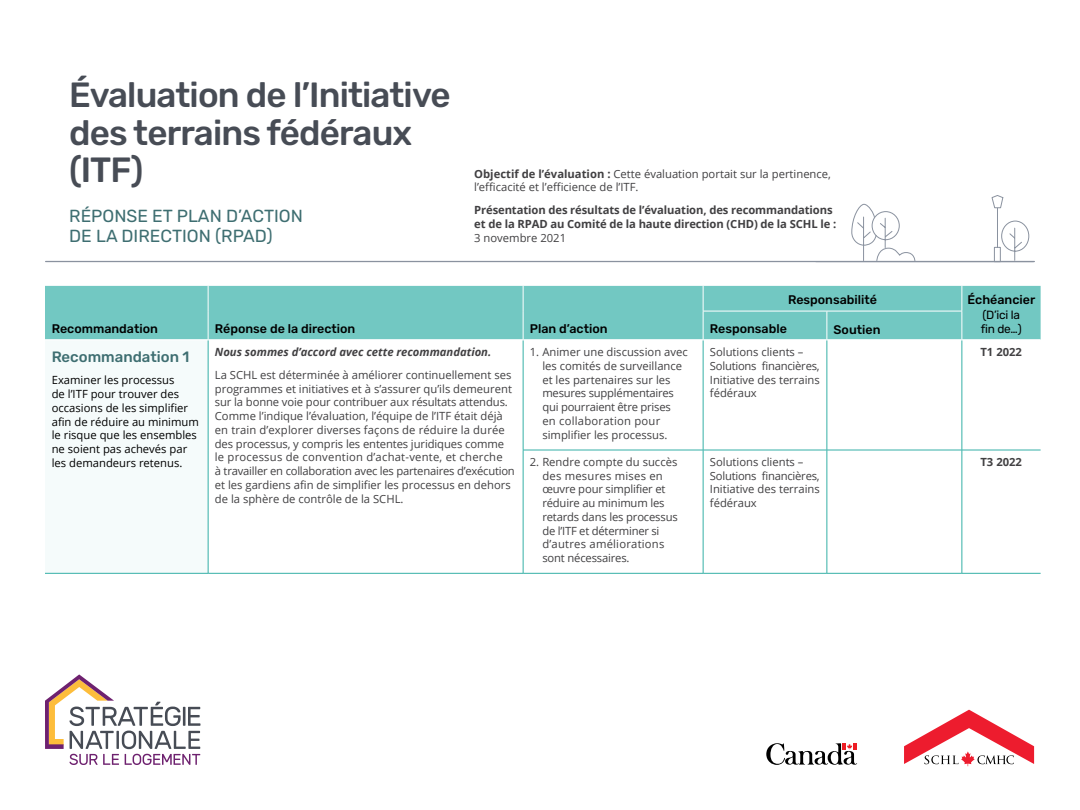
<style>
.page{position:relative;width:1080px;height:810px;background:#fff}
.page>*{position:absolute;margin:0;border:0;box-sizing:border-box;transform-origin:0 0}
.H1_Title{font:500 35px/37.5px "Rubik";letter-spacing:-.025em;color:#474c55}
.H2_Subtitile_Cover{font:17.5px/20px "Rubik";color:#3e6e71}
.Subhead-Recommend{font:500 15px "Rubik";color:#3e6e71}
.Table_Header_COL{font:500 12.5px "Rubik";color:#000}
.Table_Header_COL-2{font:11.88px "Rubik";letter-spacing:-.02em;color:#000}
.P_Body{font:11.25px/13.8px "Open Sans";color:#414042}
.P_Body-Recommend{font:11.25px/13.8px "Open Sans";color:#000}
.P_Body-2{font:700 11.25px/13.8px "Open Sans";letter-spacing:-.01em;color:#414042}
.P_Body-3{font:italic 700 11.25px "Open Sans";color:#414042}
.s1{font-weight:700}
.s2{font-weight:400}
</style>
<div class="page">
<svg style="left:904px;top:710px;width:130px;height:56px"></svg>
<svg style="left:766px;top:743px;width:91px;height:22px"></svg>
<svg style="left:45px;top:674px;width:155px;height:91px"></svg>
<div style="left:45px;top:286px;width:996px;height:53px;background:#72c8c2"></div>
<div style="left:45px;top:340px;width:163px;height:233px;background:#f5fbfb"></div>
<svg style="left:208px;top:286px;width:1px;height:53px"></svg>
<svg style="left:523px;top:286px;width:1px;height:53px"></svg>
<svg style="left:703px;top:286px;width:1px;height:53px"></svg>
<svg style="left:827px;top:312px;width:1px;height:27px"></svg>
<svg style="left:962px;top:286px;width:1px;height:53px"></svg>
<hr style="left:703px;top:311px;width:124px;height:1px;background:#fff">
<hr style="left:827px;top:311px;width:135px;height:1px;background:#fff">
<hr style="left:208px;top:340px;width:1px;height:110px;background:#36b0a7">
<hr style="left:208px;top:450px;width:1px;height:123px;background:#36b0a7">
<hr style="left:523px;top:340px;width:1px;height:110px;background:#36b0a7">
<hr style="left:703px;top:340px;width:1px;height:110px;background:#36b0a7">
<hr style="left:827px;top:340px;width:1px;height:110px;background:#36b0a7">
<hr style="left:962px;top:340px;width:1px;height:110px;background:#36b0a7">
<hr style="left:523px;top:450px;width:1px;height:123px;background:#36b0a7">
<hr style="left:703px;top:450px;width:1px;height:123px;background:#36b0a7">
<hr style="left:827px;top:450px;width:1px;height:123px;background:#36b0a7">
<hr style="left:962px;top:450px;width:1px;height:123px;background:#36b0a7">
<hr style="left:45px;top:573px;width:163px;height:1px;background:#36b0a7">
<hr style="left:208px;top:573px;width:315px;height:1px;background:#36b0a7">
<hr style="left:523px;top:450px;width:180px;height:1px;background:#36b0a7">
<hr style="left:703px;top:450px;width:124px;height:1px;background:#36b0a7">
<hr style="left:827px;top:450px;width:135px;height:1px;background:#36b0a7">
<hr style="left:962px;top:450px;width:79px;height:1px;background:#36b0a7">
<hr style="left:523px;top:573px;width:180px;height:1px;background:#36b0a7">
<hr style="left:703px;top:573px;width:124px;height:1px;background:#36b0a7">
<hr style="left:827px;top:573px;width:135px;height:1px;background:#36b0a7">
<hr style="left:962px;top:573px;width:79px;height:1px;background:#36b0a7">
<hr style="left:46px;top:261px;width:988px;height:1px;background:#8a929f">
<svg style="left:851px;top:203px;width:65px;height:58px"></svg>
<svg style="left:991px;top:195px;width:39px;height:68px"></svg>
<h1 class="H1_Title" style="left:69px;top:78px;width:383px">Évaluation de l’Initiative des terrains fédéraux (ITF)</h1>
<h2 class="H2_Subtitile_Cover" style="left:69px;top:207px;width:235px">RÉPONSE ET PLAN D’ACTION<br>DE LA DIRECTION (RPAD)</h2>
<p class="P_Body" style="left:474px;top:166px;width:358px"><span class="s1">Objectif de l’évaluation :</span> Cette évaluation portait sur la pertinence, l’efficacité et l’efficience de l’ITF.</p>
<p class="P_Body-2" style="left:474px;top:203px;width:364px">Présentation des résultats de l’évaluation, des recommandations et de la RPAD au Comité de la haute direction (CHD) de la SCHL le :<br><span class="s2">3 novembre 2021</span></p>
<p class="Table_Header_COL" style="left:788px;top:293px;width:91px">Responsabilité</p>
<p class="Table_Header_COL" style="left:968px;top:293px;width:69px">Échéancier</p>
<p class="Table_Header_COL-2" style="left:982px;top:308px;width:39px">(D’ici la</p>
<p class="Table_Header_COL" style="left:52px;top:322px;width:108px">Recommandation</p>
<p class="Table_Header_COL" style="left:215px;top:322px;width:142px">Réponse de la direction</p>
<p class="Table_Header_COL" style="left:530px;top:322px;width:79px">Plan d’action</p>
<p class="Table_Header_COL" style="left:710px;top:322px;width:79px">Responsable</p>
<p class="Table_Header_COL" style="left:834px;top:323px;width:48px">Soutien</p>
<p class="Table_Header_COL-2" style="left:981px;top:322px;width:42px">fin de…)</p>
<h3 class="Subhead-Recommend" style="left:52px;top:348px;width:139px">Recommandation 1</h3>
<p class="P_Body-Recommend" style="left:52px;top:373px;width:149px">Examiner les processus<br>de l’ITF pour trouver des occasions de les simplifier afin de réduire au minimum le risque que les ensembles ne soient pas achevés par les demandeurs retenus.</p>
<p class="P_Body-3" style="left:215px;top:344px;width:278px">Nous sommes d’accord avec cette recommandation.</p>
<p class="P_Body" style="left:215px;top:368px;width:302px">La SCHL est déterminée à améliorer continuellement ses programmes et initiatives et à s’assurer qu’ils demeurent sur la bonne voie pour contribuer aux résultats attendus.<br>Comme l’indique l’évaluation, l’équipe de l’ITF était déjà en train d’explorer diverses façons de réduire la durée des processus, y compris les ententes juridiques comme le processus de convention d’achat-vente, et cherche<br>à travailler en collaboration avec les partenaires d’exécution et les gardiens afin de simplifier les processus en dehors de la sphère de contrôle de la SCHL.</p>
<p class="P_Body" style="left:542px;top:345px;width:147px;text-indent:-12px">1. Animer une discussion avec les comités de surveillance et les partenaires sur les mesures supplémentaires qui pourraient être prises<br>en collaboration pour simplifier les processus.</p>
<p class="P_Body" style="left:710px;top:345px;width:111px">Solutions clients –<br>Solutions financières,<br>Initiative des terrains fédéraux</p>
<p class="P_Body-2" style="left:980px;top:345px;width:43px">T1 2022</p>
<p class="P_Body" style="left:542px;top:455px;width:137px;text-indent:-12px">2. Rendre compte du succès des mesures mises en œuvre pour simplifier et réduire au minimum les retards dans les processus de l’ITF et déterminer si d’autres améliorations sont nécessaires.</p>
<p class="P_Body" style="left:710px;top:455px;width:111px">Solutions clients –<br>Solutions financières,<br>Initiative des terrains fédéraux</p>
<p class="P_Body-2" style="left:980px;top:455px;width:43px">T3 2022</p>
</div>
